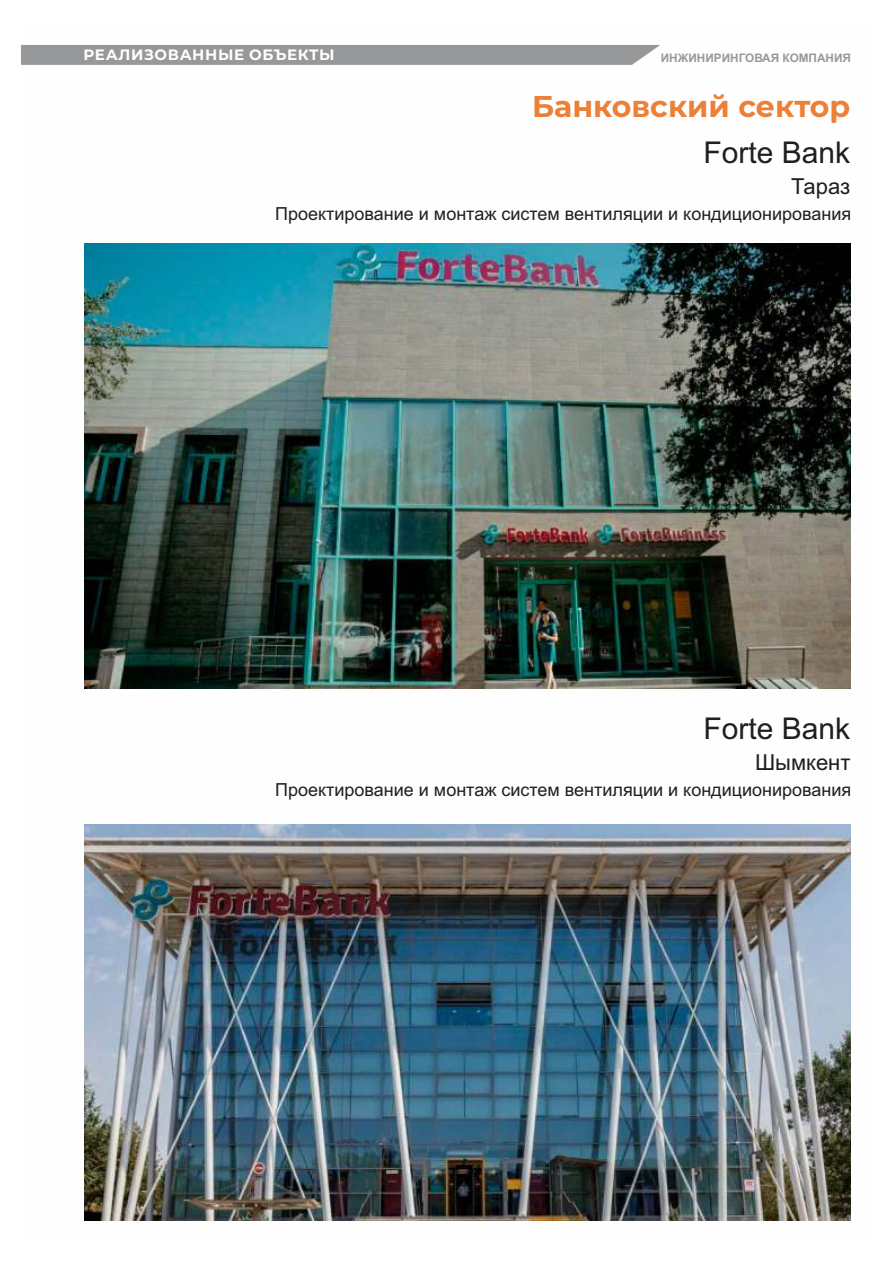
<style>
.page{position:relative;width:893px;height:1263px;background:#fff}
.page>*{position:absolute;margin:0;border:0;box-sizing:border-box;transform-origin:0 0}
.t1{font:30px "Arial";color:#201e1e}
.t2{font:700 30px "Montserrat";color:#ed8036}
.t3{font:22.05px "Arial";color:#201e1e}
.t4{font:18px "Arial";color:#201e1e}
.t5{font:700 15px "Montserrat";letter-spacing:.045em;color:#fefefe}
.t6{font:700 11.7px "Arial";color:#96989a}
</style>
<div class="page">
<div style="left:21px;top:45px;width:639px;height:20px;background:#96989a"></div>
<img style="left:85px;top:243px;width:765px;height:445px">
<img style="left:85px;top:824px;width:765px;height:396px">
<p class="t5" style="left:84px;top:46px;width:253px">РЕАЛИЗОВАННЫЕ ОБЪЕКТЫ</p>
<p class="t6" style="left:661px;top:54px;width:192px">ИНЖИНИРИНГОВАЯ КОМПАНИЯ</p>
<h1 class="t2" style="left:532px;top:88px;width:320px">Банковский сектор</h1>
<h1 class="t1" style="left:703px;top:142px;width:148px">Forte Bank</h1>
<p class="t3" style="left:791px;top:178px;width:61px">Тараз</p>
<p class="t4" style="left:275px;top:207px;width:578px">Проектирование и монтаж систем вентиляции и кондиционирования</p>
<h1 class="t1" style="left:703px;top:717px;width:148px">Forte Bank</h1>
<p class="t3" style="left:755px;top:754px;width:97px">Шымкент</p>
<p class="t4" style="left:275px;top:782px;width:578px">Проектирование и монтаж систем вентиляции и кондиционирования</p>
</div>
